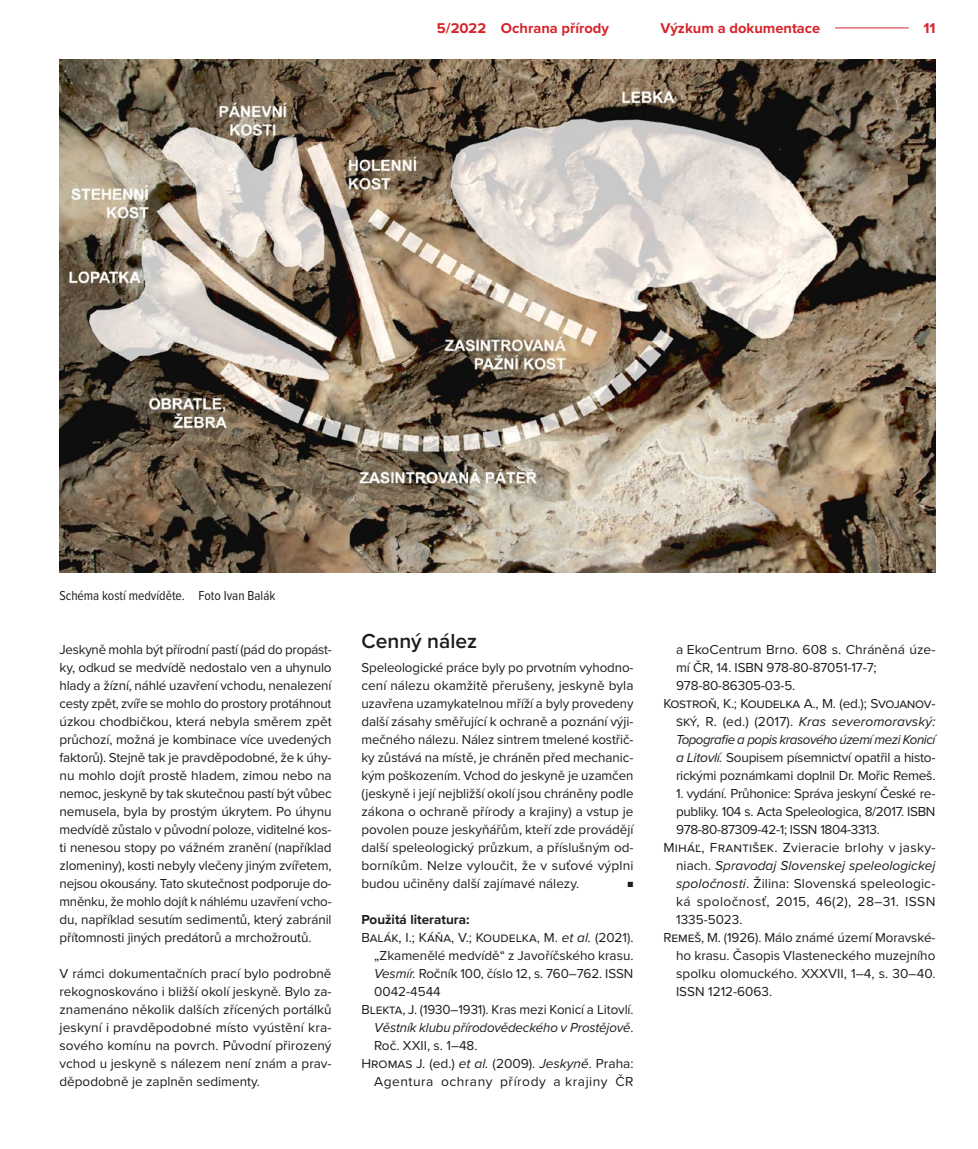
<style>
.page{position:relative;width:978px;height:1149px;background:#fff}
.page>*{position:absolute;margin:0;border:0;box-sizing:border-box;transform-origin:0 0}
.T_Mezititul{font:600 21px "Proxima Nova";color:#1d1d1b}
.t1{font:700 14.7px "Proxima Nova";color:#d6242b}
.Text_01{font:13.5px/18px "Proxima Nova";color:#1d1d1b;text-align:justify}
.T_T1_Literatura{font:13.5px/18px "Proxima Nova";letter-spacing:-.005em;color:#1d1d1b;text-align:justify}
.T_T1_Literatura-2{font:13.5px/18px "Proxima Nova";letter-spacing:.03em;color:#1d1d1b;text-align:right}
.T_popiska_obr{font:13.5px "Proxima Nova Cond";color:#1d1d1b}
.T_H3{font:700 13.5px "Proxima Nova";color:#1d1d1b}
.Text_01-2{font:9px "Proxima Nova";color:#1d1d1b}
.s1{font-style:italic}
</style>
<div class="page">
<hr style="left:835px;top:28px;width:74px;height:1px;background:#d6242b">
<img style="left:60px;top:60px;width:875px;height:512px">
<p class="t1" style="left:437px;top:17px;width:174px">5/2022 Ochrana přírody</p>
<p class="t1" style="left:661px;top:17px;width:161px">Výzkum a dokumentace</p>
<p class="t1" style="left:923px;top:17px;width:14px">11</p>
<p class="T_popiska_obr" style="left:60px;top:585px;width:217px">Schéma kostí medvíděte. Foto Ivan Balák</p>
<p class="Text_01" style="left:60px;top:639px;width:274px">Jeskyně mohla být přírodní pastí (pád do propást&shy;ky, odkud se medvídě nedostalo ven a uhynulo hlady a žízní, náhlé uzavření vchodu, nenalezení cesty zpět, zvíře se mohlo do prostory protáhnout úzkou chodbičkou, která nebyla směrem zpět průchozí, možná je kombinace více uvedených faktorů). Stejně tak je pravděpodobné, že k úhy&shy;nu mohlo dojít prostě hladem, zimou nebo na nemoc, jeskyně by tak skutečnou pastí být vůbec nemusela, byla by prostým úkrytem. Po úhynu medvídě zůstalo v původní poloze, viditelné kos&shy;ti nenesou stopy po vážném zranění (například zlomeniny), kosti nebyly vlečeny jiným zvířetem, nejsou okousány. Tato skutečnost podporuje do&shy;mněnku, že mohlo dojít k náhlému uzavření vcho&shy;du, například sesutím sedimentů, který zabránil přítomnosti jiných predátorů a mrchožroutů.</p>
<p class="Text_01" style="left:60px;top:963px;width:274px">V rámci dokumentačních prací bylo podrobně rekognoskováno i bližší okolí jeskyně. Bylo za&shy;znamenáno několik dalších zřícených portálků jeskyní i pravděpodobné místo vyústění kra&shy;sového komínu na povrch. Původní přirozený vchod u jeskyně s nálezem není znám a prav&shy;děpodobně je zaplněn sedimenty.</p>
<p class="T_Mezititul" style="left:361px;top:625px;width:117px">Cenný nález</p>
<p class="Text_01" style="left:361px;top:657px;width:274px">Speleologické práce byly po prvotním vyhodno&shy;cení nálezu okamžitě přerušeny, jeskyně byla uzavřena uzamykatelnou mříží a byly provedeny další zásahy směřující k ochraně a poznání výji&shy;mečného nálezu. Nález sintrem tmelené kostřič&shy;ky zůstává na místě, je chráněn před mechanic&shy;kým poškozením. Vchod do jeskyně je uzamčen (jeskyně i její nejbližší okolí jsou chráněny podle zákona o ochraně přírody a krajiny) a vstup je povolen pouze jeskyňářům, kteří zde provádějí další speleologický průzkum, a příslušným od&shy;borníkům. Nelze vyloučit, že v suťové výplni budou učiněny další zajímavé nálezy.</p>
<p class="Text_01-2" style="left:628px;top:876px;width:7px">■</p>
<p class="T_H3" style="left:361px;top:909px;width:110px">Použitá literatura:</p>
<p class="T_T1_Literatura" style="left:374px;top:927px;width:261px;text-indent:-13px">Balák, I.; Káňa, V.; Koudelka, M. <span class="s1">et al.</span> (2021). „Zkamenělé medvídě“ z Javoříčského krasu.<br><span class="s1">Vesmír.</span> Ročník 100, číslo 12, s. 760–762. ISSN 0042-4544</p>
<p class="T_T1_Literatura" style="left:374px;top:999px;width:259px;text-indent:-13px">Blekta, J. (1930–1931). Kras mezi Konicí a Litovlí.<br><span class="s1">Věstník klubu přírodovědeckého v Prostějově</span>.<br>Roč. XXII, s. 1–48.</p>
<p class="T_T1_Literatura-2" style="left:361px;top:1053px;width:274px">Hromas J. (ed.) <span class="s1">et al.</span> (2009). <span class="s1">Jeskyně</span>. Praha:<br>Agentura ochrany přírody a krajiny ČR</p>
<p class="T_T1_Literatura" style="left:676px;top:639px;width:261px;text-align:left">a EkoCentrum Brno. 608 s. Chráněná úze&shy;mí ČR, 14. ISBN 978-80-87051-17-7;<br>978-80-86305-03-5.</p>
<p class="T_T1_Literatura" style="left:676px;top:693px;width:261px;text-indent:-13px">Kostroň, K.; Koudelka A., M. (ed.); Svojanov&shy;ský, R. (ed.) (2017). <span class="s1">Kras severomoravský:<br>Topografie a popis krasového území mezi Konicí a Litovlí.</span> Soupisem písemnictví opatřil a histo&shy;rickými poznámkami doplnil Dr. Mořic Remeš.</p>
<p class="T_T1_Literatura" style="left:676px;top:783px;width:261px">1. vydání. Průhonice: Správa jeskyní České re&shy;publiky. 104 s. Acta Speleologica, 8/2017. ISBN 978-80-87309-42-1; ISSN 1804-3313.</p>
<p class="T_T1_Literatura" style="left:676px;top:837px;width:261px;text-indent:-13px">Miháľ, František. Zvieracie brlohy v jasky&shy;niach. <span class="s1">Spravodaj Slovenskej speleologickej spoločnosti</span>. Žilina: Slovenská speleologic&shy;ká spoločnosť, 2015, 46(2), 28–31. ISSN 1335-5023.</p>
<p class="T_T1_Literatura" style="left:676px;top:927px;width:261px;text-align:left;text-indent:-13px">Remeš, M. (1926). Málo známé území Moravské&shy;ho krasu. Časopis Vlasteneckého muzejního spolku olomuckého. XXXVII, 1–4, s. 30–40.<br>ISSN 1212-6063.</p>
</div>
